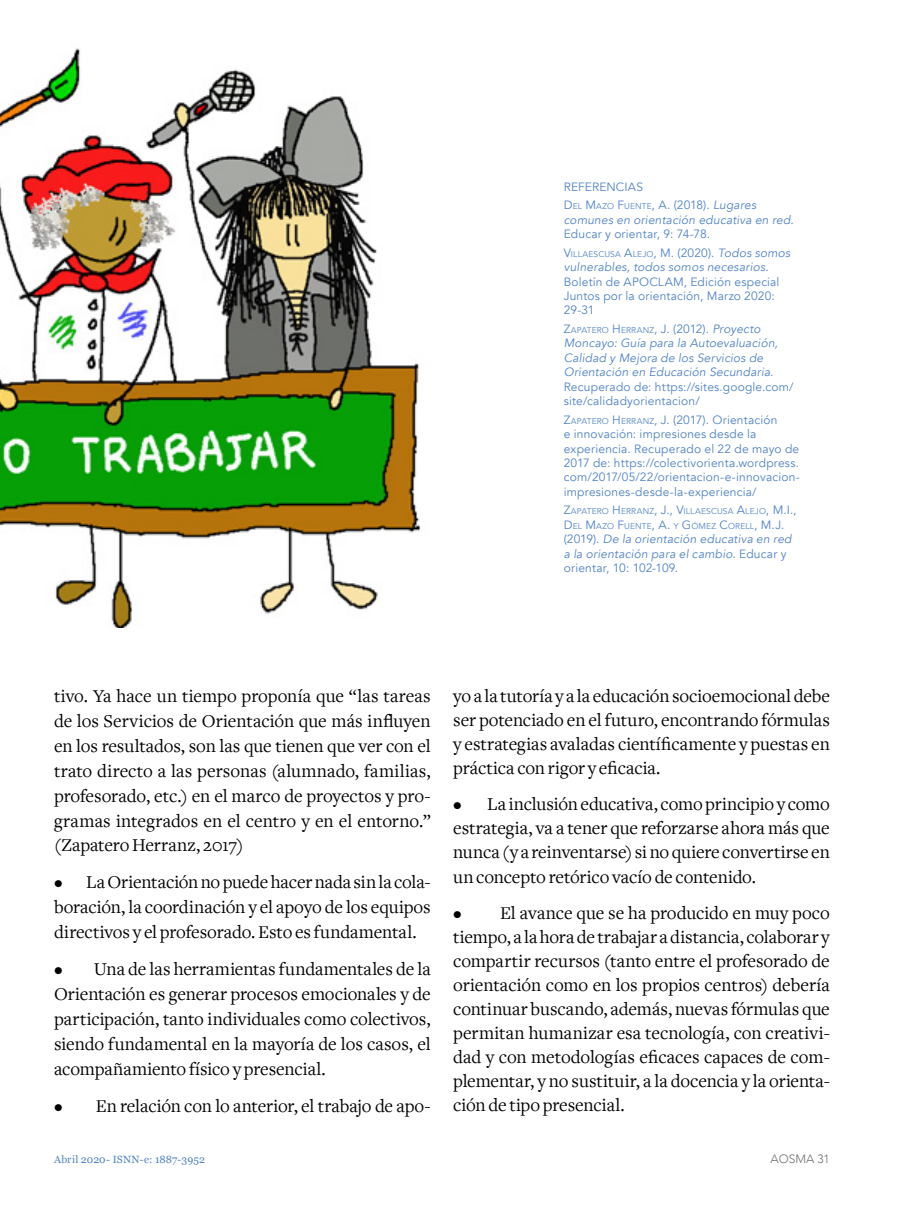
<style>
.page{position:relative;width:915px;height:1212px;background:#fff}
.page>*{position:absolute;margin:0;border:0;box-sizing:border-box;transform-origin:0 0}
.t1{font:18.75px/24.2px "Freight Text";letter-spacing:-.005em;color:#000;text-align:justify}
.t2{font:12px/14.4px "Avenir";letter-spacing:.015em;color:#5082c3}
.t3{font:italic 12px/14.4px "Avenir";letter-spacing:.015em;color:#5082c3}
.t4{font:12px/18.6px "Avenir";color:#5082c3}
.t5{font:300 12px "Avenir";color:#706f6f}
.t6{font:10.5px "Georgia";letter-spacing:.01em;color:#5082c3}
.t7{font:8.4px/14.4px "Avenir";letter-spacing:.02em;color:#5082c3}
.s1{font-style:inherit}
.s2{font-size:8.4px}
.s3{font-style:italic}
.s4{font-size:12px}
.s5{font-style:italic;font-size:12px}
.s6{font-style:normal}
</style>
<div class="page">
<img style="left:0;top:48px;width:421px;height:579px">
<p class="t4" style="left:563px;top:177px;width:194px"><span class="s1">REFERENCIAS<br></span>D <span class="s2">EL</span> M<span class="s2">AZO</span> F<span class="s2">UENTE</span>, A. (2018). <span class="s3">Lugares</span></p>
<p class="t3" style="left:563px;top:213px;width:231px">comunes en orientación educativa en red.</p>
<p class="t2" style="left:563px;top:227px;width:148px">Educar y orientar, 9: 74-78.</p>
<p class="t7" style="left:563px;top:247px;width:228px"><span class="s4">V</span>ILLAESCUSA <span class="s4">A</span>LEJO<span class="s4">, M . (2020).</span> <span class="s5">Todos somos</span></p>
<p class="t3" style="left:563px;top:260px;width:206px">vulnerables, todos somos necesarios.</p>
<p class="t2" style="left:563px;top:274px;width:217px">Boletín de APOCLAM, Edición especial<br>Juntos por la orientación, Marzo 2020:<br>29-31</p>
<p class="t7" style="left:563px;top:323px;width:198px"><span class="s4">Z</span>APATERO <span class="s4">H</span> ERRANZ<span class="s4">, J. (2012).</span> <span class="s5">Proyecto</span></p>
<p class="t3" style="left:563px;top:336px;width:216px">Moncayo: Guía para la Autoevaluación,<br>Calidad y Mejora de los Servicios de<br>Orientación en Educación Secundaria.</p>
<p class="t2" style="left:563px;top:379px;width:231px">Recuperado de: https://sites.google.com/ site/calidadyorientacion/</p>
<p class="t7" style="left:563px;top:414px;width:215px"><span class="s4">Z</span>APATERO <span class="s4">H</span> ERRANZ<span class="s4">, J. (2017).</span> <span class="s4">Orientación</span></p>
<p class="t2" style="left:563px;top:427px;width:237px">e innovación: impresiones desde la experiencia. Recuperado el 22 de mayo de 2017 de: https://colectivorienta.wordpress. com/2017/05/22/orientacion-e-innovacion&shy;impresiones-desde-la-experiencia/</p>
<p class="t7" style="left:563px;top:504px;width:234px"><span class="s4">Z</span>APATERO <span class="s4">H</span> ERRANZ<span class="s4">, J., V</span>ILLAESCUSA <span class="s4">A</span>LEJO<span class="s4">, M .I .,<br>D</span> EL <span class="s4">M</span>AZO <span class="s4">F</span>UENTE<span class="s4">, A.</span> Y <span class="s4">G</span> ÓMEZ <span class="s4">C</span>ORELL<span class="s4">, M .J.</span></p>
<p class="t3" style="left:563px;top:532px;width:229px"><span class="s6">(2019).</span> De la orientación educativa en red a la orientación para el cambio. <span class="s6">Educar y orientar, 10: 102-109.</span></p>
<p class="t1" style="left:54px;top:684px;width:378px;line-height:24.9px">tivo. Ya hace un tiempo proponía que “las tareas de los Servicios de Orientación que más influyen en los resultados, son las que tienen que ver con el trato directo a las personas (alumnado, familias, profesorado, etc.) en el marco de proyectos y pro&shy;gramas integrados en el centro y en el entorno.” (Zapatero Herranz, 2017)</p>
<p class="t1" style="left:54px;top:870px;width:378px;line-height:24.9px">• La Orientación no puede hacer nada sin la cola&shy;boración, la coordinación y el apoyo de los equipos directivos y el profesorado. Esto es fundamental.</p>
<p class="t1" style="left:54px;top:957px;width:378px;line-height:24.9px">• Una de las herramientas fundamentales de la Orientación es generar procesos emocionales y de participación, tanto individuales como colectivos, siendo fundamental en la mayoría de los casos, el acompañamiento físico y presencial.</p>
<p class="t1" style="left:54px;top:1094px;width:378px">• En relación con lo anterior, el trabajo de apo-</p>
<p class="t1" style="left:453px;top:684px;width:378px">yo a la tutoría y a la educación socioemocional debe ser potenciado en el futuro, encontrando fórmulas y estrategias avaladas científicamente y puestas en práctica con rigor y eficacia.</p>
<p class="t1" style="left:453px;top:792px;width:378px">• La inclusión educativa, como principio y como estrategia, va a tener que reforzarse ahora más que nunca (y a reinventarse) si no quiere convertirse en un concepto retórico vacío de contenido.</p>
<p class="t1" style="left:453px;top:901px;width:378px">• El avance que se ha producido en muy poco tiempo, a la hora de trabajar a distancia, colaborar y compartir recursos (tanto entre el profesorado de orientación como en los propios centros) debería continuar buscando, además, nuevas fórmulas que permitan humanizar esa tecnología, con creativi&shy;dad y con metodologías eficaces capaces de com&shy;plementar, y no sustituir, a la docencia y la orienta&shy;ción de tipo presencial.</p>
<p class="t6" style="left:54px;top:1152px;width:152px">Abril 2020- ISNN-e: 1887-3952</p>
<p class="t5" style="left:770px;top:1152px;width:61px">AOSMA 31</p>
</div>
